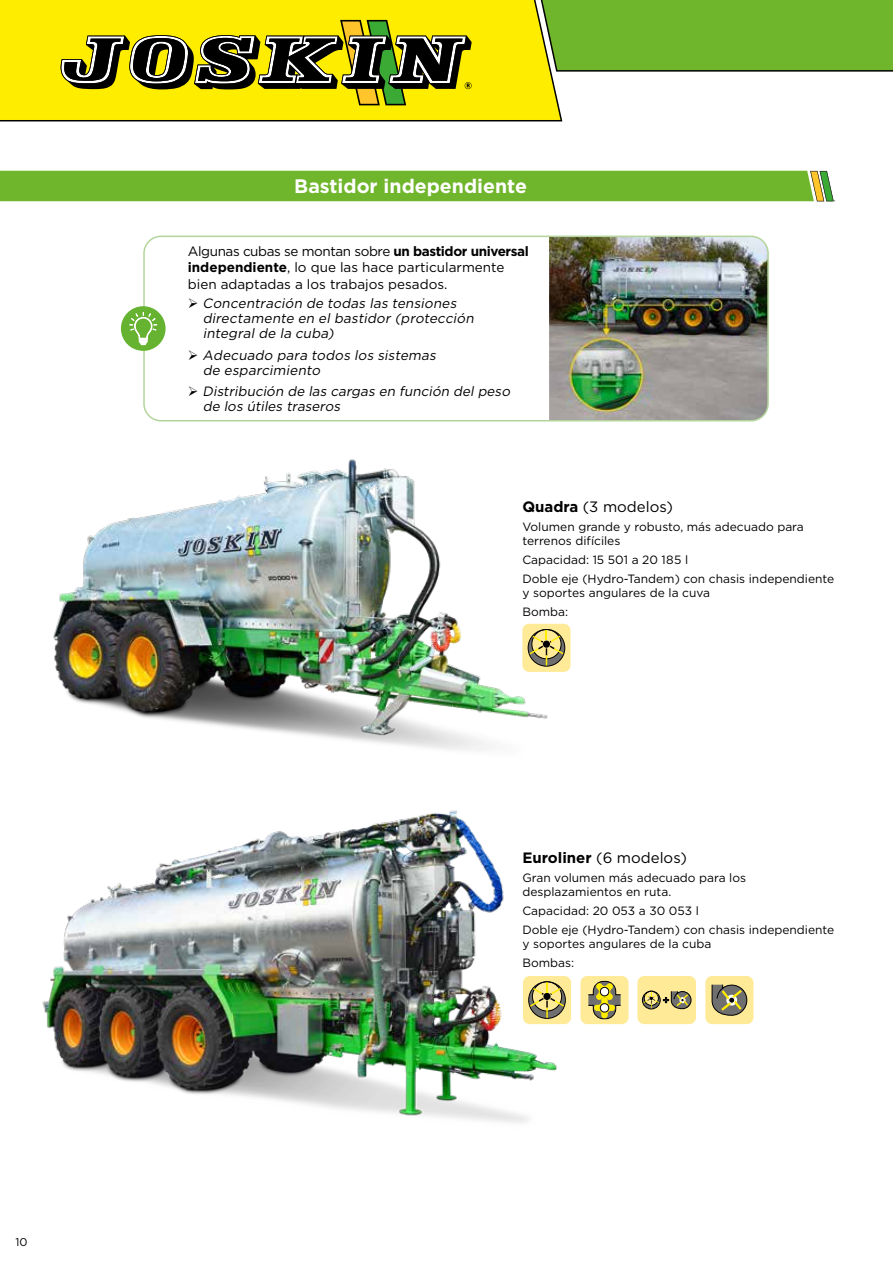
<style>
.page{position:relative;width:893px;height:1263px;background:#fff}
.page>*{position:absolute;margin:0;border:0;box-sizing:border-box;transform-origin:0 0}
.t1{font:700 19.5px "Gotham";color:#fff}
.t2{font:15px "Gotham";color:#000}
.t3{font:italic 13.5px/15px "Gotham";color:#000}
.t4{font:13.5px/16.5px "Gotham";color:#000}
.t5{font:12px/18.6px "Gotham";color:#000}
.t6{font:11.25px "Gotham";color:#000}
.s1{font-weight:700}
</style>
<div class="page">
<img style="left:53px;top:458px;width:503px;height:293px">
<img style="left:42px;top:810px;width:522px;height:313px">
<div style="left:522px;top:624px;width:48px;height:48px;background:#ffea98;border-radius:7px"></div>
<svg style="left:528px;top:629px;width:37px;height:37px"></svg>
<div style="left:528px;top:629px;width:37px;height:37px;border:1px solid #000;border-radius:50%"></div>
<div style="left:523px;top:976px;width:48px;height:48px;background:#ffea98;border-radius:7px"></div>
<div style="left:580px;top:976px;width:49px;height:48px;background:#ffea98;border-radius:7px"></div>
<div style="left:705px;top:976px;width:48px;height:48px;background:#ffea98;border-radius:7px"></div>
<div style="left:637px;top:976px;width:59px;height:48px;background:#ffea98;border-radius:7px"></div>
<svg style="left:529px;top:982px;width:36px;height:36px"></svg>
<div style="left:528px;top:981px;width:38px;height:38px;border:1px solid #000;border-radius:50%"></div>
<svg style="left:588px;top:981px;width:33px;height:38px"></svg>
<svg style="left:712px;top:984px;width:35px;height:32px"></svg>
<div style="left:728px;top:997px;width:7px;height:6px;border:1px solid #fff;border-radius:50%"></div>
<svg style="left:642px;top:991px;width:49px;height:18px"></svg>
<div style="left:642px;top:991px;width:18px;height:18px;border:1px solid #000;border-radius:50%"></div>
<div style="left:0;top:171px;width:835px;height:30px;background:#70b62c"></div>
<img style="left:549px;top:236px;width:217px;height:185px">
<div style="left:143px;top:236px;width:626px;height:185px;border:2px solid #b3d59b;border-radius:17px"></div>
<div style="left:121px;top:306px;width:45px;height:45px;background:#65b331;border-radius:50%"></div>
<svg style="left:129px;top:312px;width:28px;height:49px"></svg>
<div style="left:563px;top:0;width:330px;height:72px;background:#70b62c"></div>
<svg style="left:0;top:0;width:563px;height:122px"></svg>
<svg style="left:61px;top:20px;width:411px;height:85px"></svg>
<p class="t6" style="left:16px;top:1235px;width:14px">10</p>
<h1 class="t1" style="left:294px;top:175px;width:234px">Bastidor independiente</h1>
<p class="t4" style="left:188px;top:243px;width:343px">Algunas cubas se montan sobre <span class="s1">un bastidor universal independiente</span>, lo que las hace particularmente bien adaptadas a los trabajos pesados.</p>
<p class="t3" style="left:203px;top:296px;width:275px;text-indent:-15px">➢ Concentración de todas las tensiones directamente en el bastidor (protección integral de la cuba)</p>
<p class="t3" style="left:203px;top:347px;width:237px;text-indent:-15px">➢ Adecuado para todos los sistemas de esparcimiento</p>
<p class="t3" style="left:203px;top:383px;width:311px;text-indent:-15px">➢ Distribución de las cargas en función del peso de los útiles traseros</p>
<p class="t2" style="left:522px;top:499px;width:152px"><span class="s1">Quadra</span> (3 modelos)</p>
<p class="t5" style="left:522px;top:519px;width:283px;line-height:14.4px">Volumen grande y robusto, más adecuado para terrenos difíciles</p>
<p class="t5" style="left:522px;top:550px;width:313px">Capacidad: 15 501 a 20 185 l<br>Doble eje (Hydro-Tandem) con chasis independiente</p>
<p class="t5" style="left:522px;top:583px;width:189px">y soportes angulares de la cuva<br>Bomba:</p>
<p class="t2" style="left:522px;top:850px;width:166px"><span class="s1">Euroliner</span> (6 modelos)</p>
<p class="t5" style="left:522px;top:870px;width:225px;line-height:14.4px">Gran volumen más adecuado para los desplazamientos en ruta.</p>
<p class="t5" style="left:522px;top:901px;width:313px">Capacidad: 20 053 a 30 053 l<br>Doble eje (Hydro-Tandem) con chasis independiente</p>
<p class="t5" style="left:522px;top:934px;width:190px">y soportes angulares de la cuba<br>Bombas:</p>
</div>
